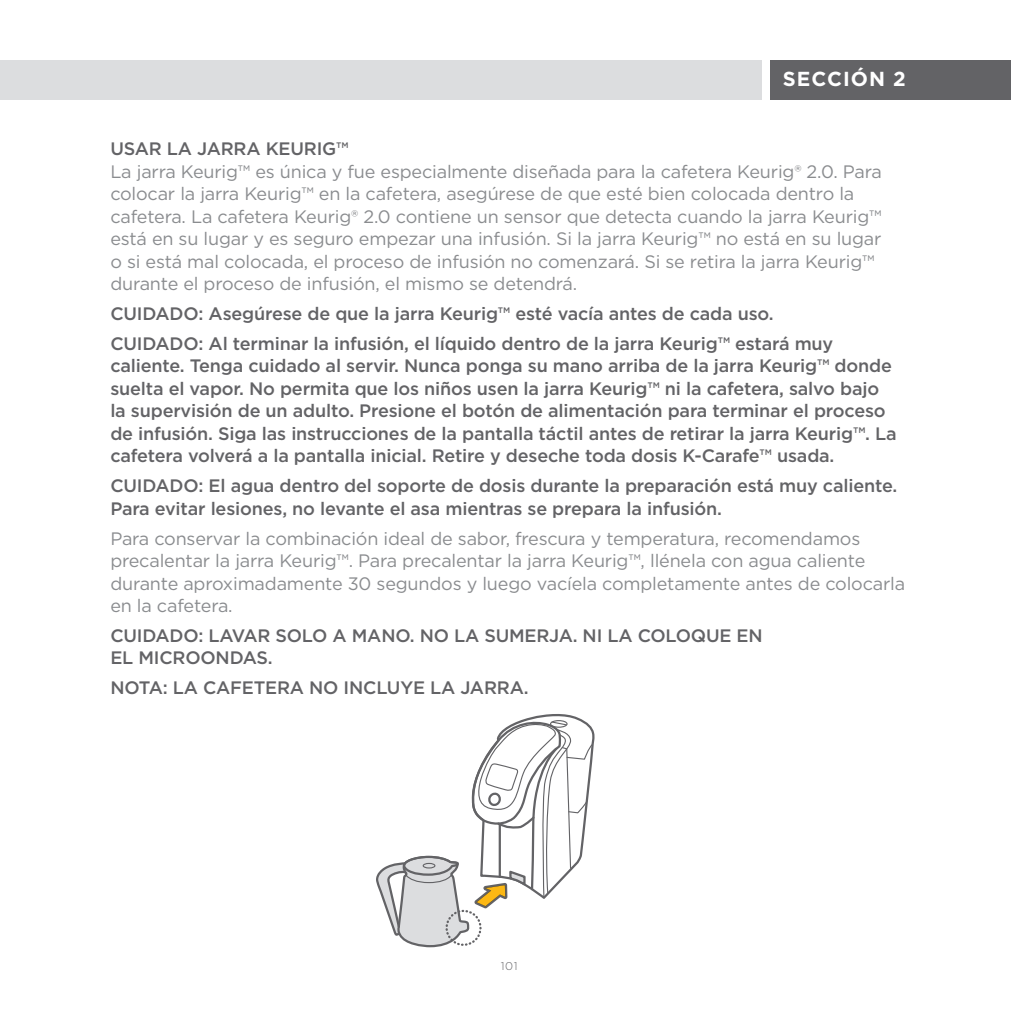
<style>
.page{position:relative;width:1011px;height:1011px;background:#fff}
.page>*{position:absolute;margin:0;border:0;box-sizing:border-box;transform-origin:0 0}
.t1{font:700 20.25px "Gotham";letter-spacing:.05em;color:#fff}
.t2{font:500 18px/22.5px "Gotham";letter-spacing:-.01em;color:#636366}
.t3{font:18px/22.5px "Gotham";letter-spacing:-.01em;color:#8a8c8f}
.t4{font:300 11.25px "Gotham";color:#636366}
</style>
<div class="page">
<div style="left:0;top:60px;width:761px;height:39px;background:#dcdddf"></div>
<div style="left:770px;top:60px;width:240px;height:39px;background:#636366"></div>
<svg style="left:376px;top:717px;width:218px;height:231px"></svg>
<p class="t1" style="left:782px;top:66px;width:124px">SECCIÓN 2</p>
<p class="t2" style="left:110px;top:137px;width:240px">USAR LA JARRA KEURIG™</p>
<p class="t3" style="left:110px;top:160px;width:773px">La jarra Keurig™ es única y fue especialmente diseñada para la cafetera Keurig® 2.0. Para colocar la jarra Keurig™ en la cafetera, asegúrese de que esté bien colocada dentro la cafetera. La cafetera Keurig® 2.0 contiene un sensor que detecta cuando la jarra Keurig™ está en su lugar y es seguro empezar una infusión. Si la jarra Keurig™ no está en su lugar o si está mal colocada, el proceso de infusión no comenzará. Si se retira la jarra Keurig™ durante el proceso de infusión, el mismo se detendrá.</p>
<p class="t2" style="left:110px;top:298px;width:724px;line-height:29.7px">CUIDADO: Asegúrese de que la jarra Keurig™ esté vacía antes de cada uso.<br>CUIDADO: Al terminar la infusión, el líquido dentro de la jarra Keurig™ estará muy</p>
<p class="t2" style="left:110px;top:354px;width:787px">caliente. Tenga cuidado al servir. Nunca ponga su mano arriba de la jarra Keurig™ donde suelta el vapor. No permita que los niños usen la jarra Keurig™ ni la cafetera, salvo bajo la supervisión de un adulto. Presione el botón de alimentación para terminar el proceso de infusión. Siga las instrucciones de la pantalla táctil antes de retirar la jarra Keurig™. La cafetera volverá a la pantalla inicial. Retire y deseche toda dosis K-Carafe™ usada.</p>
<p class="t2" style="left:110px;top:474px;width:788px">CUIDADO: El agua dentro del soporte de dosis durante la preparación está muy caliente.<br>Para evitar lesiones, no levante el asa mientras se prepara la infusión.</p>
<p class="t3" style="left:110px;top:526px;width:796px">Para conservar la combinación ideal de sabor, frescura y temperatura, recomendamos precalentar la jarra Keurig™. Para precalentar la jarra Keurig™, llénela con agua caliente durante aproximadamente 30 segundos y luego vacíela completamente antes de colocarla en la cafetera.</p>
<p class="t2" style="left:110px;top:624px;width:653px">CUIDADO: LAVAR SOLO A MANO. NO LA SUMERJA. NI LA COLOQUE EN<br>EL MICROONDAS.</p>
<p class="t2" style="left:110px;top:676px;width:419px">NOTA: LA CAFETERA NO INCLUYE LA JARRA.</p>
<p class="t4" style="left:501px;top:958px;width:18px">101</p>
</div>
